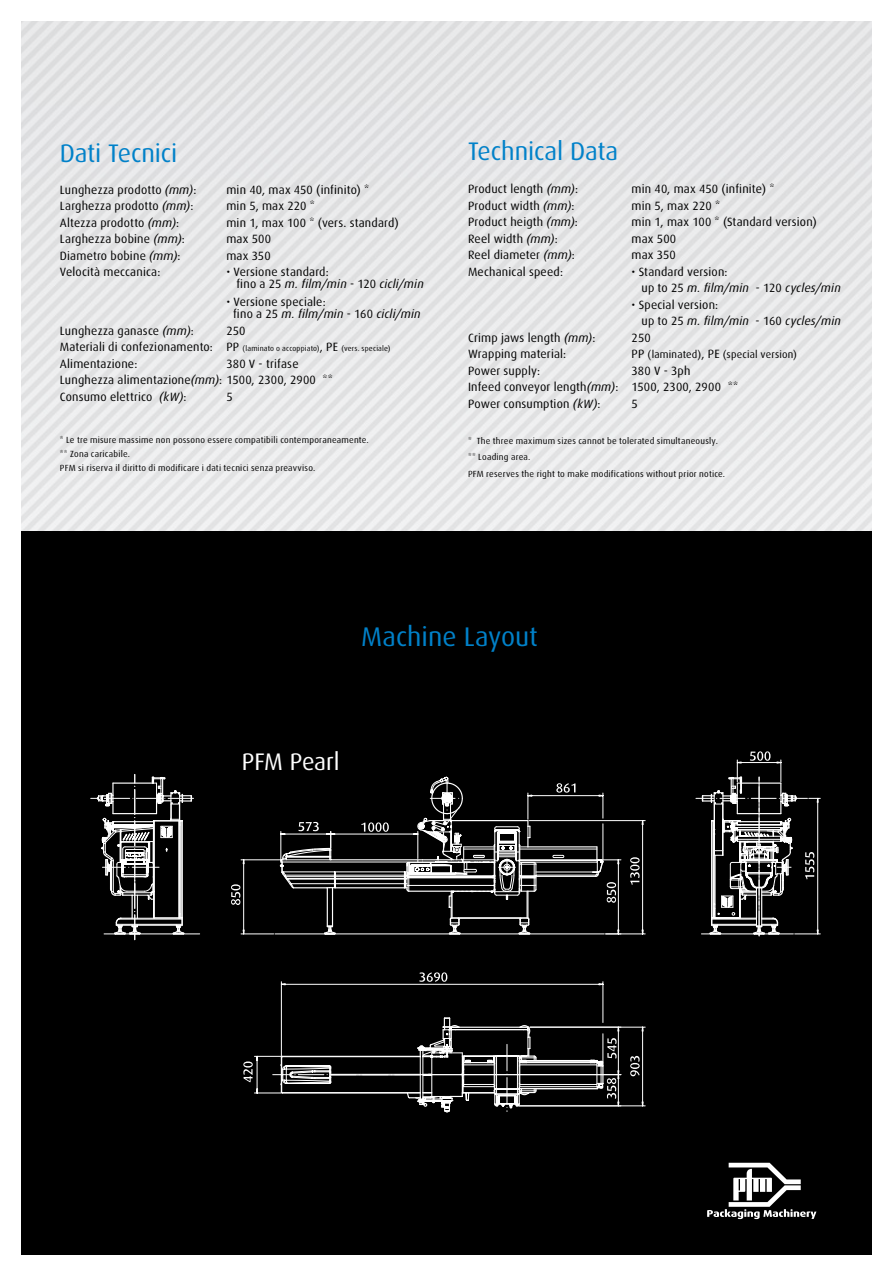
<style>
.page{position:relative;width:893px;height:1276px;background:#fff}
.page>*{position:absolute;margin:0;border:0;box-sizing:border-box;transform-origin:0 0}
.t1{font:27px "Dax";color:#0081c9}
.t2{font:25.5px "Dax";letter-spacing:-.005em;color:#0081c9}
.t3{font:24px "Dax";letter-spacing:-.005em;color:#fff}
.t4{font:12px/16.5px "Dax";letter-spacing:.015em;color:#000}
.t5{font:10.5px "Dax";letter-spacing:.02em;color:#000}
.t6{font:8.85px/14px "Dax";letter-spacing:.025em;color:#000}
.t7{font:7.5px "Dax";letter-spacing:.02em;color:#000}
.s1{font-style:italic}
.s2{font-size:12px}
</style>
<div class="page">
<div style="left:21px;top:531px;width:851px;height:723px;background:#000"></div>
<svg style="left:750px;top:751px;width:20px;height:10px"></svg>
<svg style="left:91px;top:774px;width:728px;height:338px"></svg>
<svg style="left:707px;top:1162px;width:109px;height:57px"></svg>
<h2 class="t2" style="left:60px;top:139px;width:119px">Dati Tecnici</h2>
<p class="t4" style="left:60px;top:182px;width:138px">Lunghezza prodotto <span class="s1">(mm)</span>:</p>
<p class="t4" style="left:226px;top:182px;width:144px">min 40, max 450 (infinito) *</p>
<p class="t4" style="left:60px;top:198px;width:135px">Larghezza prodotto <span class="s1">(mm)</span>:</p>
<p class="t4" style="left:226px;top:198px;width:90px">min 5, max 220 *</p>
<p class="t4" style="left:60px;top:215px;width:121px">Altezza prodotto <span class="s1">(mm)</span>:</p>
<p class="t4" style="left:226px;top:215px;width:174px">min 1, max 100 * (vers. standard)</p>
<p class="t4" style="left:60px;top:231px;width:126px">Larghezza bobine <span class="s1">(mm)</span>:</p>
<p class="t4" style="left:226px;top:231px;width:46px">max 500</p>
<p class="t4" style="left:60px;top:248px;width:122px">Diametro bobine <span class="s1">(mm)</span>:</p>
<p class="t4" style="left:226px;top:248px;width:46px">max 350</p>
<p class="t4" style="left:60px;top:264px;width:102px">Velocità meccanica:</p>
<p class="t4" style="left:236px;top:266px;width:189px;line-height:12px;text-indent:-10px">• Versione standard:<br>fino a 25 <span class="s1">m. film/min</span> - 120 <span class="s1">cicli/min</span></p>
<p class="t4" style="left:233px;top:296px;width:189px;line-height:12px;text-indent:-7px">• Versione speciale:<br>fino a 25 <span class="s1">m. film/min</span> - 160 <span class="s1">cicli/min</span></p>
<p class="t4" style="left:60px;top:323px;width:135px">Lunghezza ganasce <span class="s1">(mm)</span>:</p>
<p class="t4" style="left:226px;top:323px;width:21px">250</p>
<p class="t7" style="left:60px;top:345px;width:332px"><span class="s2">Materiali di confezionamento: PP</span> (laminato o accoppiato)<span class="s2">, PE</span> (vers. speciale)</p>
<p class="t4" style="left:60px;top:356px;width:79px">Alimentazione:</p>
<p class="t4" style="left:60px;top:356px;width:274px;text-indent:166px">380 V - trifase<br>Lunghezza alimentazione<span class="s1">(mm)</span>: 1500, 2300, 2900 **<br>Consumo elettrico <span class="s1">(kW)</span>:</p>
<p class="t4" style="left:226px;top:389px;width:8px">5</p>
<p class="t6" style="left:60px;top:433px;width:310px">* Le tre misure massime non possono essere compatibili contemporaneamente. ** Zona caricabile.<br>PFM si riserva il diritto di modificare i dati tecnici senza preavviso.</p>
<h2 class="t2" style="left:468px;top:137px;width:152px">Technical Data</h2>
<p class="t4" style="left:468px;top:181px;width:111px">Product length <span class="s1">(mm)</span>:</p>
<p class="t4" style="left:632px;top:181px;width:144px">min 40, max 450 (infinite) *</p>
<p class="t4" style="left:468px;top:197px;width:108px">Product width <span class="s1">(mm)</span>:</p>
<p class="t4" style="left:632px;top:197px;width:90px">min 5, max 220 *</p>
<p class="t4" style="left:468px;top:214px;width:111px">Product heigth <span class="s1">(mm)</span>:</p>
<p class="t4" style="left:632px;top:214px;width:187px">min 1, max 100 * (Standard version)</p>
<p class="t4" style="left:468px;top:230px;width:91px">Reel width <span class="s1">(mm)</span>:</p>
<p class="t4" style="left:632px;top:230px;width:46px">max 500</p>
<p class="t4" style="left:468px;top:247px;width:108px">Reel diameter <span class="s1">(mm)</span>:</p>
<p class="t4" style="left:632px;top:247px;width:46px">max 350</p>
<p class="t4" style="left:468px;top:263px;width:96px">Mechanical speed:</p>
<p class="t4" style="left:641px;top:263px;width:201px;text-indent:-10px">• Standard version:<br>up to 25 <span class="s1">m. film/min -</span> 120 <span class="s1">cycles/min</span></p>
<p class="t4" style="left:641px;top:296px;width:201px;text-indent:-10px">• Special version:<br>up to 25 <span class="s1">m. film/min</span> - 160 <span class="s1">cycles/min</span></p>
<p class="t4" style="left:468px;top:329px;width:129px">Crimp jaws length <span class="s1">(mm)</span>:</p>
<p class="t4" style="left:632px;top:329px;width:21px">250</p>
<p class="t4" style="left:468px;top:346px;width:100px">Wrapping material:</p>
<p class="t5" style="left:632px;top:349px;width:167px"><span class="s2">PP</span> (laminated)<span class="s2">, PE</span> (special version)</p>
<p class="t4" style="left:468px;top:362px;width:74px">Power supply:</p>
<p class="t4" style="left:468px;top:362px;width:271px;text-indent:164px">380 V - 3ph<br>Infeed conveyor length<span class="s1">(mm)</span>: 1500, 2300, 2900 **<br>Power consumption <span class="s1">(kW)</span>:</p>
<p class="t4" style="left:632px;top:395px;width:8px">5</p>
<p class="t6" style="left:468px;top:432px;width:259px;line-height:16.5px">* The three maximum sizes cannot be tolerated simultaneously. ** Loading area.<br>PFM reserves the right to make modifications without prior notice.</p>
<h1 class="t1" style="left:361px;top:621px;width:178px">Machine Layout</h1>
<h3 class="t3" style="left:242px;top:748px;width:99px">PFM Pearl</h3>
</div>
